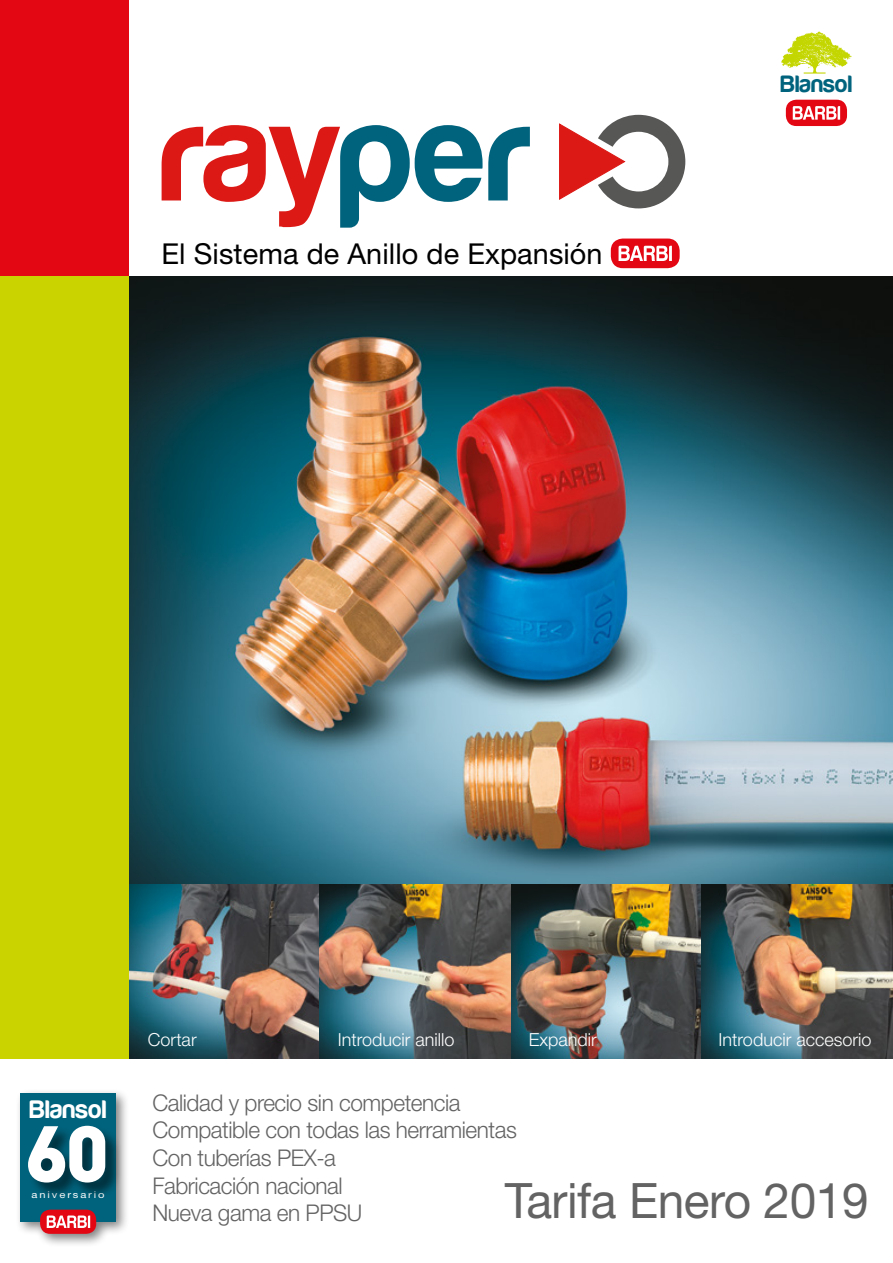
<style>
.page{position:relative;width:893px;height:1263px;background:#fff}
.page>*{position:absolute;margin:0;border:0;box-sizing:border-box;transform-origin:0 0}
.t1{font:48.9px "Helvetica Neue LT Std";letter-spacing:-.01em;color:#646363}
.t2{font:28.8px "Helvetica Neue LT Std";letter-spacing:.005em;color:#000}
.t3{font:26.25px "Harabara";letter-spacing:.02em;color:#fff}
.t4{font:24.6px "Harabara";letter-spacing:.02em;color:#00637d}
.t5{font:300 23.1px/27.6px "Helvetica Neue LT Std";letter-spacing:-.02em;color:#646363}
.t6{font:300 18px "Helvetica Neue LT Std";color:#fff}
.t7{font:9.45px "Helvetica Neue LT Std";letter-spacing:.17em;color:#fff;scale:1.18 1}
</style>
<div class="page">
<img style="left:129px;top:276px;width:764px;height:608px">
<div style="left:0;top:0;width:129px;height:276px;background:#e30613"></div>
<div style="left:611px;top:239px;width:69px;height:29px;background:#e30613;border-radius:12px"></div>
<svg style="left:619px;top:246px;width:53px;height:15px"></svg>
<svg style="left:781px;top:32px;width:70px;height:42px"></svg>
<div style="left:786px;top:100px;width:61px;height:26px;background:#e30613;border-radius:10px"></div>
<svg style="left:793px;top:106px;width:47px;height:14px"></svg>
<svg style="left:162px;top:125px;width:368px;height:103px"></svg>
<svg style="left:559px;top:115px;width:126px;height:93px"></svg>
<img style="left:129px;top:884px;width:191px;height:175px">
<img style="left:511px;top:884px;width:191px;height:175px">
<img style="left:320px;top:884px;width:191px;height:175px">
<img style="left:702px;top:884px;width:191px;height:175px">
<div style="left:15px;top:1088px;width:115px;height:160px;background:#000;opacity:.5"></div>
<div style="left:21px;top:1094px;width:95px;height:128px;background:#00637d"></div>
<div style="left:28px;top:1125px;width:95px;height:75px;background:#000;opacity:.51"></div>
<svg style="left:28px;top:1126px;width:77px;height:56px;background:#a0bcc3"></svg>
<div style="left:40px;top:1210px;width:56px;height:24px;background:#e30613;border-radius:10px"></div>
<svg style="left:47px;top:1215px;width:43px;height:13px"></svg>
<div style="left:0;top:276px;width:129px;height:783px;background:#cad300"></div>
<p class="t2" style="left:162px;top:236px;width:443px">El Sistema de Anillo de Expansión</p>
<p class="t4" style="left:781px;top:71px;width:73px">Blansol</p>
<p class="t3" style="left:30px;top:1095px;width:78px">Blansol</p>
<p class="t7" style="left:32px;top:1189px;width:63px">aniversario</p>
<p class="t6" style="left:148px;top:1029px;width:50px">Cortar</p>
<p class="t6" style="left:338px;top:1029px;width:118px">Introducir anillo</p>
<p class="t6" style="left:529px;top:1029px;width:70px">Expandir</p>
<p class="t6" style="left:719px;top:1029px;width:154px">Introducir accesorio</p>
<p class="t5" style="left:152px;top:1088px;width:366px">Calidad y precio sin competencia<br>Compatible con todas las herramientas<br>Con tuberías PEX-a<br>Fabricación nacional<br>Nueva gama en PPSU</p>
<h1 class="t1" style="left:505px;top:1171px;width:365px">Tarifa Enero 2019</h1>
</div>
